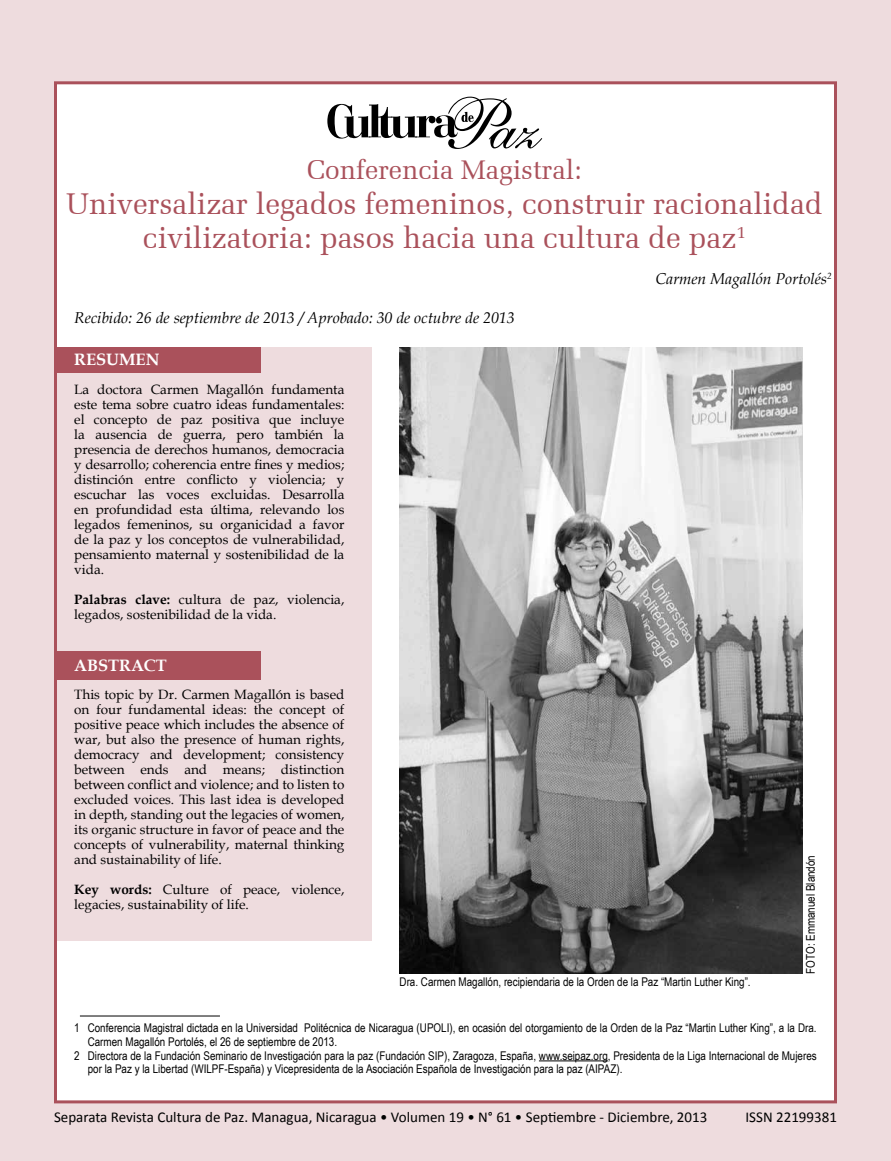
<style>
.page{position:relative;width:891px;height:1161px;background:#eedcde}
.page>*{position:absolute;margin:0;border:0;box-sizing:border-box;transform-origin:0 0}
.t1{font:30px/34.5px "Zapf Elliptical 711 BT";color:#aa515b;text-align:center}
.t2{font:27px "Zapf Elliptical 711 BT";color:#aa515b}
.t3{font:700 16.5px "Book Antiqua";color:#fff}
.t4{font:italic 15.75px "Book Antiqua";color:#000}
.t5{font:15px "Calibri";color:#000}
.t6{font:13.5px/15px "Book Antiqua";color:#000;text-align:justify}
.t7{font:12px "Arial Narrow";color:#000}
.s1{font-weight:700}
</style>
<div class="page">
<div style="left:54px;top:81px;width:783px;height:1022px;background:#fff;border:3px solid #aa515b"></div>
<div style="left:57px;top:347px;width:315px;height:594px;background:#eedcde"></div>
<div style="left:54px;top:347px;width:206px;height:26px;background:#aa515b"></div>
<div style="left:54px;top:652px;width:206px;height:28px;background:#aa515b"></div>
<svg style="left:327px;top:97px;width:215px;height:52px"></svg>
<hr style="left:539px;top:1060px;width:69px;height:1px;background:#000">
<hr style="left:80px;top:1016px;width:140px;height:1px;background:#000">
<img style="left:400px;top:347px;width:402px;height:627px">
<h2 class="t2" style="left:307px;top:154px;width:276px">Conferencia Magistral:</h2>
<h1 class="t1" style="left:66px;top:186px;width:758px">Universalizar legados femeninos, construir racionalidad civilizatoria: pasos hacia una cultura de paz<sup>1</sup></h1>
<p class="t4" style="left:656px;top:268px;width:178px">Carmen Magallón Portolés<sup>2</sup></p>
<p class="t4" style="left:74px;top:307px;width:442px">Recibido: 26 de septiembre de 2013 / Aprobado: 30 de octubre de 2013</p>
<p class="t3" style="left:74px;top:349px;width:87px">RESUMEN</p>
<p class="t6" style="left:74px;top:382px;width:272px">La doctora Carmen Magallón fundamenta este tema sobre cuatro ideas fundamentales: el concepto de paz positiva que incluye la ausencia de guerra, pero también la presencia de derechos humanos, democracia y desarrollo; coherencia entre fines y medios; distinción entre conflicto y violencia; y escuchar las voces excluidas. Desarrolla en profundidad esta última, relevando los legados femeninos, su organicidad a favor de la paz y los conceptos de vulnerabilidad, pensamiento maternal y sostenibilidad de la vida.</p>
<p class="t6" style="left:74px;top:592px;width:272px"><span class="s1">Palabras clave:</span> cultura de paz, violencia, legados, sostenibilidad de la vida.</p>
<p class="t3" style="left:74px;top:654px;width:94px">ABSTRACT</p>
<p class="t6" style="left:74px;top:687px;width:272px">This topic by Dr. Carmen Magallón is based on four fundamental ideas: the concept of positive peace which includes the absence of war, but also the presence of human rights, democracy and development; consistency between ends and means; distinction between conflict and violence; and to listen to excluded voices. This last idea is developed in depth, standing out the legacies of women, its organic structure in favor of peace and the concepts of vulnerability, maternal thinking and sustainability of life.</p>
<p class="t6" style="left:74px;top:882px;width:272px"><span class="s1">Key words:</span> Culture of peace, violence, legacies, sustainability of life.</p>
<p class="t7" style="left:400px;top:973px;width:353px">Dra. Carmen Magallón, recipiendaria de la Orden de la Paz “Martin Luther King”.</p>
<p class="t7" style="left:802px;top:974px;width:120px;rotate:-90deg">FOTO: Emmanuel Blandón</p>
<p class="t7" style="left:74px;top:1019px;width:744px">1 Conferencia Magistral dictada en la Universidad Politécnica de Nicaragua (UPOLI), en ocasión del otorgamiento de la Orden de la Paz “Martin Luther King”, a la Dra.</p>
<p class="t7" style="left:88px;top:1033px;width:251px">Carmen Magallón Portolés, el 26 de septiembre de 2013.</p>
<p class="t7" style="left:74px;top:1047px;width:744px">2 Directora de la Fundación Seminario de Investigación para la paz (Fundación SIP), Zaragoza, España, www.seipaz.org, Presidenta de la Liga Internacional de Mujeres</p>
<p class="t7" style="left:88px;top:1060px;width:536px">por la Paz y la Libertad (WILPF-España) y Vicepresidenta de la Asociación Española de Investigación para la paz (AIPAZ).</p>
<p class="t5" style="left:54px;top:1107px;width:655px">Separata Revista Cultura de Paz. Managua, Nicaragua • Volumen 19 • N° 61 • Septiembre - Diciembre, 2013</p>
<p class="t5" style="left:746px;top:1107px;width:93px">ISSN 22199381</p>
</div>
